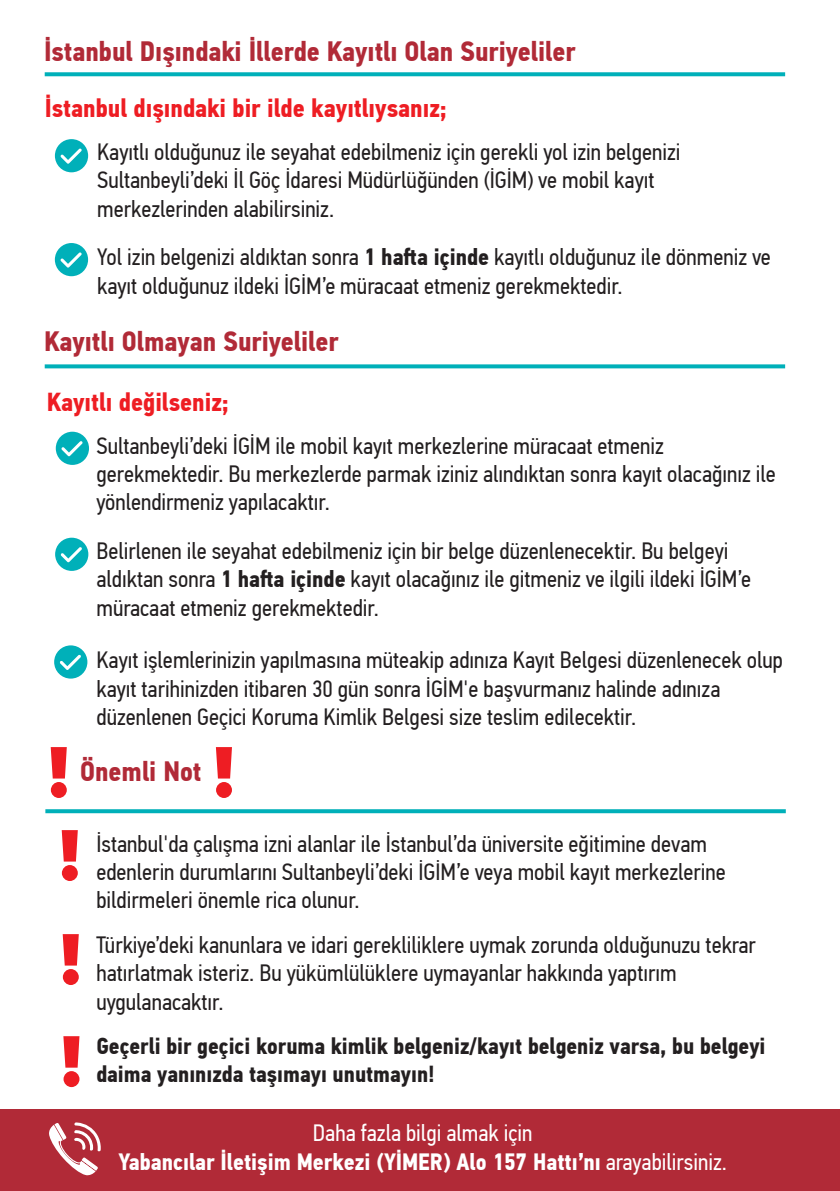
<style>
.page{position:relative;width:840px;height:1191px;background:#fff}
.page>*{position:absolute;margin:0;border:0;box-sizing:border-box;transform-origin:0 0}
.t1{font:900 75px/104px "Proxima Nova";color:#ee1d23}
.t2{font:700 28px "PF Din Text Cond Pro";color:#b12a37}
.t3{font:700 26px "PF Din Text Cond Pro";color:#ee1d23}
.t4{font:23.6px/28.4px "PF Din Text Cond Pro";color:#231f20}
.t5{font:700 23.6px/28.4px "PF Din Text Cond Pro";color:#fff;text-align:center}
.t6{font:700 23.2px/27.8px "PF Din Text Cond Pro";color:#231f20}
.s1{font-weight:700}
.s2{font-weight:400}
</style>
<div class="page">
<svg style="left:45px;top:72px;width:739px;height:4px;fill:#00b0b9"></svg>
<svg style="left:55px;top:243px;width:33px;height:33px"></svg>
<svg style="left:55px;top:139px;width:33px;height:33px"></svg>
<svg style="left:45px;top:364px;width:739px;height:4px;fill:#00b0b9"></svg>
<svg style="left:56px;top:432px;width:33px;height:33px"></svg>
<svg style="left:55px;top:537px;width:33px;height:34px"></svg>
<svg style="left:45px;top:809px;width:740px;height:4px;fill:#00b0b9"></svg>
<div style="left:0;top:1109px;width:839px;height:82px;background:#b12a37"></div>
<svg style="left:49px;top:1122px;width:52px;height:53px"></svg>
<svg style="left:54px;top:645px;width:33px;height:33px"></svg>
<p class="t2" style="left:44px;top:34px;width:532px">İstanbul Dışındaki İllerde Kayıtlı Olan Suriyeliler</p>
<p class="t3" style="left:45px;top:92px;width:403px">İstanbul dışındaki bir ilde kayıtlıysanız;</p>
<p class="t4" style="left:97px;top:138px;width:584px">Kayıtlı olduğunuz ile seyahat edebilmeniz için gerekli yol izin belgenizi<br>Sultanbeyli’deki İl Göç İdaresi Müdürlüğünden (İGİM) ve mobil kayıt merkezlerinden alabilirsiniz.</p>
<p class="t4" style="left:97px;top:243px;width:675px">Yol izin belgenizi aldıktan sonra <span class="s1">1 haſta içinde</span> kayıtlı olduğunuz ile dönmeniz ve kayıt olduğunuz ildeki İGİM’e müracaat etmeniz gerekmektedir.</p>
<p class="t2" style="left:44px;top:324px;width:296px">Kayıtlı Olmayan Suriyeliler</p>
<p class="t3" style="left:47px;top:386px;width:184px">Kayıtlı değilseniz;</p>
<p class="t4" style="left:96px;top:431px;width:680px">Sultanbeyli’deki İGİM ile mobil kayıt merkezlerine müracaat etmeniz gerekmektedir. Bu merkezlerde parmak iziniz alındıktan sonra kayıt olacağınız ile yönlendirmeniz yapılacaktır.</p>
<p class="t4" style="left:96px;top:536px;width:655px">Belirlenen ile seyahat edebilmeniz için bir belge düzenlenecektir. Bu belgeyi aldıktan sonra <span class="s1">1 haſta içinde</span> kayıt olacağınız ile gitmeniz ve ilgili ildeki İGİM’e müracaat etmeniz gerekmektedir.</p>
<p class="t4" style="left:96px;top:646px;width:687px">Kayıt işlemlerinizin yapılmasına müteakip adınıza Kayıt Belgesi düzenlenecek olup kayıt tarihinizden itibaren 30 gün sonra İGİM'e başvurmanız halinde adınıza düzenlenen Geçici Koruma Kimlik Belgesi size teslim edilecektir.</p>
<h1 class="t1" style="left:48px;top:724px;width:23px">!</h1>
<p class="t2" style="left:80px;top:754px;width:123px">Önemli Not</p>
<h1 class="t1" style="left:213px;top:724px;width:23px">!</h1>
<p class="t4" style="left:96px;top:829px;width:630px">İstanbul'da çalışma izni alanlar ile İstanbul’da üniversite eğitimine devam edenlerin durumlarını Sultanbeyli’deki İGİM’e veya mobil kayıt merkezlerine bildirmeleri önemle rica olunur.</p>
<p class="t4" style="left:96px;top:930px;width:660px">Türkiye’deki kanunlara ve idari gerekliliklere uymak zorunda olduğunuzu tekrar hatırlatmak isteriz. Bu yükümlülüklere uymayanlar hakkında yaptırım uygulanacaktır.</p>
<p class="t6" style="left:96px;top:1032px;width:670px">Geçerli bir geçici koruma kimlik belgeniz/kayıt belgeniz varsa, bu belgeyi daima yanınızda taşımayı unutmayın!</p>
<h1 class="t1" style="left:59px;top:807px;width:23px">! !</h1>
<h1 class="t1" style="left:61px;top:1013px;width:23px">!</h1>
<p class="t5" style="left:118px;top:1119px;width:609px"><span class="s2">Daha fazla bilgi almak için<br></span>Yabancılar İletişim Merkezi (YİMER) Alo 157 Hattı’nı <span class="s2">arayabilirsiniz.</span></p>
</div>
